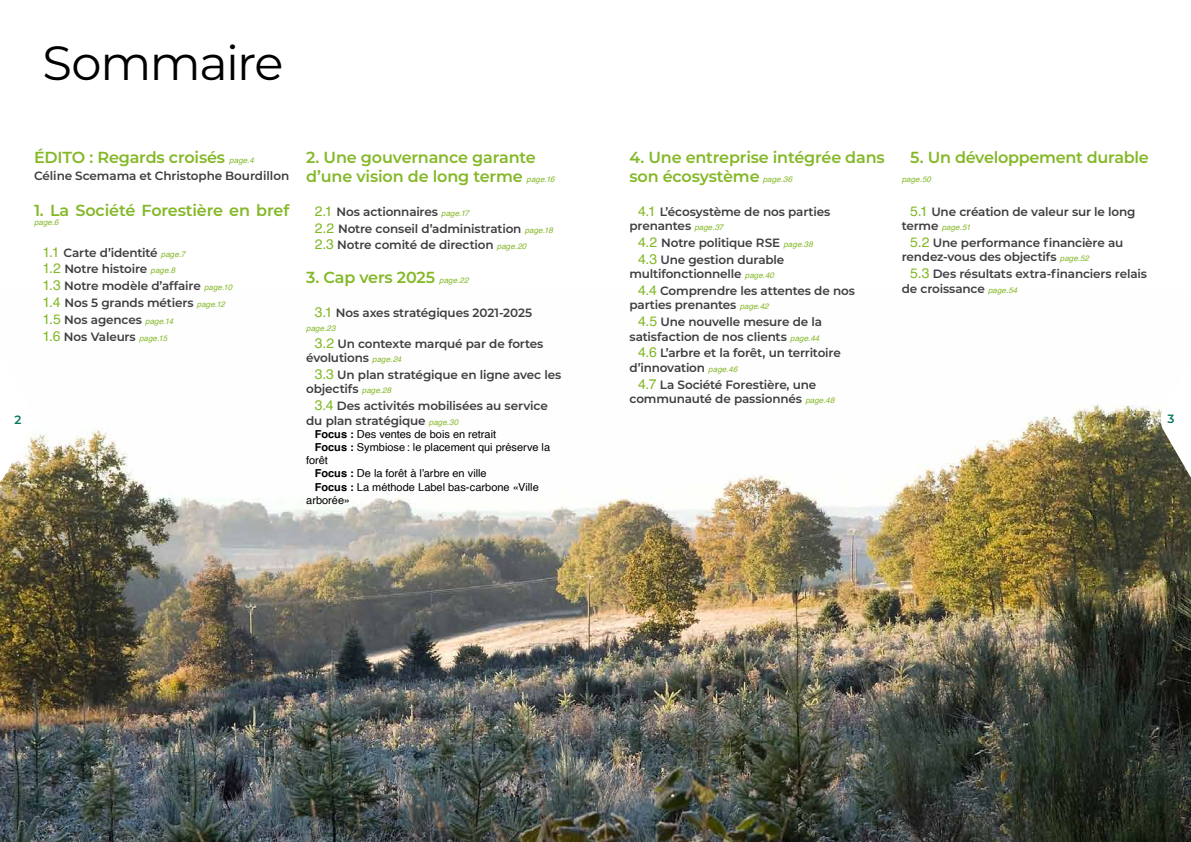
<style>
.page{position:relative;width:1191px;height:842px;background:#fff}
.page>*{position:absolute;margin:0;border:0;box-sizing:border-box;transform-origin:0 0}
.t1{font:48px "Montserrat";letter-spacing:-.035em;color:#000}
.t2{font:600 16px/19.2px "Montserrat";letter-spacing:-.01em;color:#84b827}
.t3{font:600 12px/16.8px "Montserrat";letter-spacing:-.015em;color:#403d40}
.t4{font:600 12px "Montserrat";color:#08775e}
.t5{font:11px "Helvetica";color:#000}
.t6{font:italic 8px "Helvetica";letter-spacing:.01em;color:#84b827}
.s1{font-family:"Helvetica";font-weight:400;font-style:italic;font-size:8px}
.s2{font-family:"Helvetica";font-weight:400;font-size:14px;color:#82b826}
.s3{font-family:"Helvetica";font-weight:400;font-style:italic;font-size:8px;color:#84b827}
.s4{font-family:"Montserrat";font-weight:600;font-style:normal;font-size:12px;color:#403d40}
.s5{font-weight:700}
</style>
<div class="page">
<img style="left:0;top:404px;width:1191px;height:438px">
<svg style="left:0;top:404px;width:35px;height:84px"></svg>
<svg style="left:1159px;top:404px;width:32px;height:84px"></svg>
<h1 class="t1" style="left:43px;top:30px;width:242px">Sommaire</h1>
<h2 class="t2" style="left:34px;top:147px;width:221px">ÉDITO : Regards croisés <span class="s1">page.4</span></h2>
<p class="t3" style="left:34px;top:166px;width:257px">Céline Scemama et Christophe Bourdillon</p>
<h2 class="t2" style="left:34px;top:200px;width:257px">1. La Société Forestière en bref</h2>
<p class="t6" style="left:34px;top:216px;width:26px">page.6</p>
<p class="t3" style="left:43px;top:243px;width:191px"><span class="s2">1.1</span> Carte d’identité <span class="s3">page.7<br></span><span class="s2">1.2</span> Notre histoire <span class="s3">page.8<br></span><span class="s2">1.3</span> Notre modèle d’affaire <span class="s3">page.10<br></span><span class="s2">1.4</span> Nos 5 grands métiers <span class="s3">page.12<br></span><span class="s2">1.5</span> Nos agences <span class="s3">page.14<br></span><span class="s2">1.6</span> Nos Valeurs <span class="s3">page.15</span></p>
<h2 class="t2" style="left:629px;top:147px;width:257px">4. Une entreprise intégrée dans son écosystème <span class="s1">page.36</span></h2>
<p class="t3" style="left:629px;top:204px;width:202px;line-height:14.4px;text-indent:8px"><span class="s2">4.1</span> L’écosystème de nos parties prenantes <span class="s3">page.37</span></p>
<p class="t3" style="left:638px;top:234px;width:176px"><span class="s2">4.2</span> Notre politique RSE <span class="s3">page.38<br></span><span class="s2">4.3</span> Une gestion durable</p>
<p class="t3" style="left:638px;top:265px;width:218px;text-indent:-9px">multifonctionnelle <span class="s3">page.40<br></span><span class="s2">4.4</span> Comprendre les attentes de nos</p>
<p class="t3" style="left:638px;top:296px;width:185px;text-indent:-9px">parties prenantes <span class="s3">page.42<br></span><span class="s2">4.5</span> Une nouvelle mesure de la</p>
<p class="t3" style="left:638px;top:327px;width:204px;text-indent:-9px">satisfaction de nos clients <span class="s3">page.44<br></span><span class="s2">4.6</span> L’arbre et la forêt, un territoire</p>
<p class="t3" style="left:638px;top:358px;width:180px;text-indent:-9px">d’innovation <span class="s3">page.46<br></span><span class="s2">4.7</span> La Société Forestière, une</p>
<p class="t3" style="left:629px;top:390px;width:206px">communauté de passionnés <span class="s3">page.48</span></p>
<h2 class="t2" style="left:910px;top:147px;width:240px">5. Un développement durable</h2>
<p class="t6" style="left:901px;top:173px;width:31px">page.50</p>
<p class="t3" style="left:910px;top:202px;width:227px"><span class="s2">5.1</span> Une création de valeur sur le long</p>
<p class="t6" style="left:901px;top:221px;width:70px"><span class="s4">terme</span> page.51</p>
<p class="t3" style="left:901px;top:235px;width:223px;line-height:14.4px;text-indent:9px"><span class="s2">5.2</span> Une performance financière au rendez-vous des objectifs <span class="s3">page.52</span></p>
<p class="t3" style="left:901px;top:266px;width:247px;line-height:14.4px;text-indent:8px"><span class="s2">5.3</span> Des résultats extra-financiers relais de croissance <span class="s3">page.54</span></p>
<h2 class="t2" style="left:306px;top:147px;width:250px">2. Une gouvernance garante d’une vision de long terme <span class="s1">page.16</span></h2>
<p class="t3" style="left:315px;top:202px;width:240px"><span class="s2">2.1</span> Nos actionnaires <span class="s3">page.17<br></span><span class="s2">2.2</span> Notre conseil d’administration <span class="s3">page.18<br></span><span class="s2">2.3</span> Notre comité de direction <span class="s3">page.20</span></p>
<h2 class="t2" style="left:306px;top:267px;width:164px">3. Cap vers 2025 <span class="s1">page.22</span></h2>
<p class="t3" style="left:315px;top:303px;width:219px"><span class="s2">3.1</span> Nos axes stratégiques 2021-2025</p>
<p class="t6" style="left:306px;top:322px;width:31px">page.23</p>
<p class="t3" style="left:306px;top:336px;width:239px;line-height:14.4px;text-indent:9px"><span class="s2">3.2</span> Un contexte marqué par de fortes évolutions <span class="s3">page.24</span></p>
<p class="t3" style="left:306px;top:367px;width:256px;line-height:14.4px;text-indent:8px"><span class="s2">3.3</span> Un plan stratégique en ligne avec les objectifs <span class="s3">page.28</span></p>
<p class="t3" style="left:306px;top:398px;width:243px;line-height:14.4px;text-indent:8px"><span class="s2">3.4</span> Des activités mobilisées au service du plan stratégique <span class="s3">page.30</span></p>
<p class="t5" style="left:315px;top:425px;width:183px"><span class="s5">Focus :</span> Des ventes de bois en retrait</p>
<p class="t5" style="left:315px;top:439px;width:237px"><span class="s5">Focus :</span> Symbiose : le placement qui préserve la</p>
<p class="t5" style="left:306px;top:452px;width:23px">forêt</p>
<p class="t5" style="left:315px;top:465px;width:173px"><span class="s5">Focus :</span> De la forêt à l’arbre en ville</p>
<p class="t5" style="left:315px;top:478px;width:225px"><span class="s5">Focus :</span> La méthode Label bas-carbone «Ville</p>
<p class="t5" style="left:306px;top:491px;width:45px">arborée»</p>
<p class="t4" style="left:14px;top:411px;width:8px">2</p>
<p class="t4" style="left:1167px;top:410px;width:8px">3</p>
</div>
